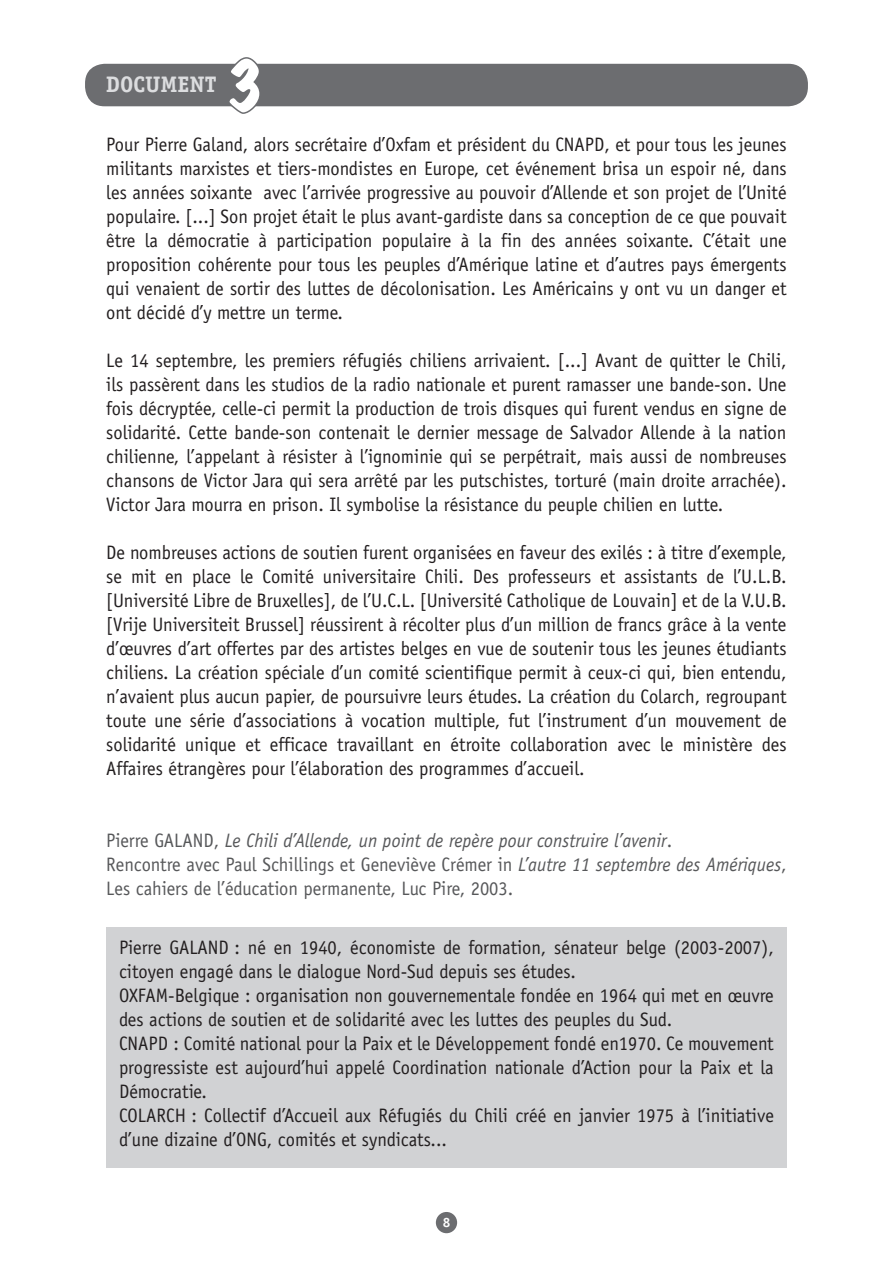
<style>
.page{position:relative;width:893px;height:1263px;background:#fff}
.page>*{position:absolute;margin:0;border:0;box-sizing:border-box;transform-origin:0 0}
.t1{font:expanded 60px "Marker Felt";color:#fff}
.t2{font:700 22.5px "Officina Serif";color:#dcdddf}
.Q_-_QUESTION{font:19.5px/24px "Officina Sans";color:#231f20;text-align:justify;scale:.95 1}
.Q_-_QUESTION-2{font:19.5px/24px "Officina Sans";color:#57585a;scale:.95 1}
.Q_-_QUESTION-3{font:italic 19.5px "Officina Sans";color:#57585a;scale:.95 1}
.t3{font:700 13.5px "Officina Serif";color:#fff}
.s1{font-style:normal}
.s2{font-style:italic}
</style>
<div class="page">
<div style="left:436px;top:1212px;width:21px;height:21px;background:#6c6d70;border-radius:50%"></div>
<div style="left:85px;top:64px;width:723px;height:42px;background:#6c6d70;border-radius:20px"></div>
<svg style="left:226px;top:57px;width:36px;height:57px"></svg>
<div style="left:106px;top:927px;width:681px;height:240px;background:#d1d2d4"></div>
<p class="t2" style="left:106px;top:71px;width:112px">DOCUMENT</p>
<p class="t1" style="left:225px;top:39px;width:40px">3</p>
<p class="Q_-_QUESTION" style="left:106px;top:132px;width:718px">Pour Pierre Galand, alors secrétaire d’Oxfam et président du CNAPD, et pour tous les jeunes militants marxistes et tiers-mondistes en Europe, cet événement brisa un espoir né, dans les années soixante avec l’arrivée progressive au pouvoir d’Allende et son projet de l’Unité populaire. [...] Son projet était le plus avant-gardiste dans sa conception de ce que pouvait être la démocratie à participation populaire à la fin des années soixante. C’était une proposition cohérente pour tous les peuples d’Amérique latine et d’autres pays émergents qui venaient de sortir des luttes de décolonisation. Les Américains y ont vu un danger et ont décidé d’y mettre un terme.</p>
<p class="Q_-_QUESTION" style="left:106px;top:348px;width:718px">Le 14 septembre, les premiers réfugiés chiliens arrivaient. [...] Avant de quitter le Chili, ils passèrent dans les studios de la radio nationale et purent ramasser une bande-son. Une fois décryptée, celle-ci permit la production de trois disques qui furent vendus en signe de solidarité. Cette bande-son contenait le dernier message de Salvador Allende à la nation chilienne, l’appelant à résister à l’ignominie qui se perpétrait, mais aussi de nombreuses chansons de Victor Jara qui sera arrêté par les putschistes, torturé (main droite arrachée).<br>Victor Jara mourra en prison. Il symbolise la résistance du peuple chilien en lutte.</p>
<p class="Q_-_QUESTION" style="left:106px;top:540px;width:718px">De nombreuses actions de soutien furent organisées en faveur des exilés : à titre d’exemple, se mit en place le Comité universitaire Chili. Des professeurs et assistants de l’U.L.B. [Université Libre de Bruxelles], de l’U.C.L. [Université Catholique de Louvain] et de la V.U.B. [Vrije Universiteit Brussel] réussirent à récolter plus d’un million de francs grâce à la vente d’œuvres d’art offertes par des artistes belges en vue de soutenir tous les jeunes étudiants chiliens. La création spéciale d’un comité scientifique permit à ceux-ci qui, bien entendu, n’avaient plus aucun papier, de poursuivre leurs études. La création du Colarch, regroupant toute une série d’associations à vocation multiple, fut l’instrument d’un mouvement de solidarité unique et efficace travaillant en étroite collaboration avec le ministère des Affaires étrangères pour l’élaboration des programmes d’accueil.</p>
<p class="Q_-_QUESTION-3" style="left:106px;top:829px;width:597px"><span class="s1">Pierre GALAND,</span> Le Chili d’Allende, un point de repère pour construire l’avenir<span class="s1">.</span></p>
<p class="Q_-_QUESTION-2" style="left:106px;top:852px;width:718px">Rencontre avec Paul Schillings et Geneviève Crémer in <span class="s2">L’autre 11 septembre des Amériques</span>,<br>Les cahiers de l’éducation permanente, Luc Pire, 2003.</p>
<p class="Q_-_QUESTION" style="left:119px;top:936px;width:691px">Pierre GALAND : né en 1940, économiste de formation, sénateur belge (2003-2007), citoyen engagé dans le dialogue Nord-Sud depuis ses études.</p>
<p class="Q_-_QUESTION" style="left:119px;top:984px;width:691px">OXFAM-Belgique : organisation non gouvernementale fondée en 1964 qui met en œuvre des actions de soutien et de solidarité avec les luttes des peuples du Sud.</p>
<p class="Q_-_QUESTION" style="left:119px;top:1032px;width:691px">CNAPD : Comité national pour la Paix et le Développement fondé en1970. Ce mouvement progressiste est aujourd’hui appelé Coordination nationale d’Action pour la Paix et la Démocratie.</p>
<p class="Q_-_QUESTION" style="left:119px;top:1104px;width:691px">COLARCH : Collectif d’Accueil aux Réfugiés du Chili créé en janvier 1975 à l’initiative d’une dizaine d’ONG, comités et syndicats...</p>
<p class="t3" style="left:443px;top:1214px;width:9px">8</p>
</div>
